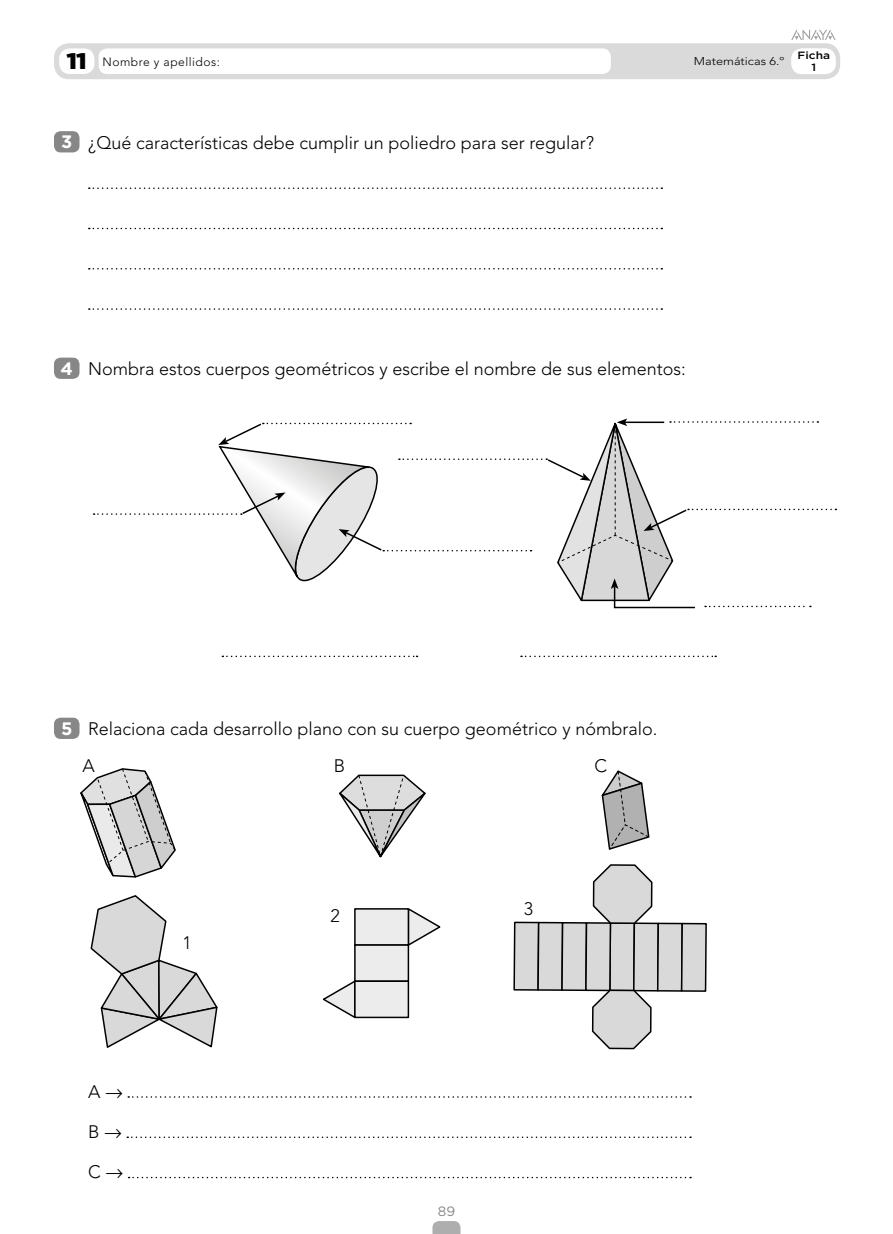
<style>
.page{position:relative;width:893px;height:1234px;background:#fff}
.page>*{position:absolute;margin:0;border:0;box-sizing:border-box;transform-origin:0 0}
.t1{font:300 18px "Avenir LT Std";color:#000}
.t2{font:13.5px "Gotham";color:#878787}
.t3{font:300 12px "Avenir LT Std";letter-spacing:.04em;color:#000}
.t4{font:300 11.25px "Avenir LT Std";color:#000;scale:1.13 1}
.t5{font:500 10.5px/12px "Gotham";color:#000;text-align:center;scale:1.13 1}
.s1{font-family:"Gotham";font-weight:900;font-size:22.5px}
.s2{font-family:"Gotham";font-weight:700;color:#fff}
.s3{font-family:"Anaya Math OT";font-weight:400}
</style>
<div class="page">
<div style="left:54px;top:43px;width:786px;height:36px;background:#dadada;border-radius:15px"></div>
<div style="left:99px;top:48px;width:512px;height:26px;background:#fff;border-radius:9px"></div>
<div style="left:59px;top:48px;width:35px;height:26px;background:#fff;border-radius:10px"></div>
<svg style="left:791px;top:30px;width:45px;height:10px"></svg>
<svg style="left:432px;top:1221px;width:28px;height:12px"></svg>
<div style="left:54px;top:131px;width:26px;height:21px;background:#878787;border-radius:7px"></div>
<svg style="left:89px;top:187px;width:573px;height:2px"></svg>
<svg style="left:89px;top:228px;width:573px;height:1px"></svg>
<svg style="left:89px;top:268px;width:573px;height:1px"></svg>
<svg style="left:89px;top:308px;width:573px;height:2px"></svg>
<div style="left:54px;top:357px;width:26px;height:22px;background:#878787;border-radius:7px"></div>
<svg style="left:222px;top:655px;width:196px;height:2px"></svg>
<svg style="left:521px;top:655px;width:195px;height:2px"></svg>
<div style="left:54px;top:717px;width:26px;height:21px;background:#878787;border-radius:7px"></div>
<svg style="left:128px;top:1096px;width:563px;height:1px"></svg>
<svg style="left:127px;top:1136px;width:564px;height:1px"></svg>
<svg style="left:129px;top:1176px;width:562px;height:1px"></svg>
<div style="left:791px;top:49px;width:45px;height:25px;background:#fff;border-radius:10px"></div>
<svg style="left:94px;top:418px;width:742px;height:191px"></svg>
<svg style="left:339px;top:774px;width:87px;height:84px"></svg>
<svg style="left:513px;top:864px;width:194px;height:186px"></svg>
<svg style="left:80px;top:768px;width:138px;height:280px"></svg>
<svg style="left:409px;top:908px;width:32px;height:38px"></svg>
<svg style="left:322px;top:981px;width:35px;height:38px"></svg>
<div style="left:355px;top:908px;width:53px;height:36px;background:#ececec"></div>
<div style="left:354px;top:907px;width:55px;height:38px;border:2px solid #000"></div>
<div style="left:355px;top:944px;width:53px;height:37px;background:#ececec"></div>
<div style="left:354px;top:944px;width:55px;height:37px;border:2px solid #000"></div>
<div style="left:355px;top:981px;width:53px;height:36px;background:#ececec"></div>
<div style="left:354px;top:980px;width:55px;height:37px;border:2px solid #000"></div>
<svg style="left:601px;top:770px;width:49px;height:80px"></svg>
<p class="t3" style="left:66px;top:55px;width:155px"><span class="s1">11</span> Nombre y apellidos:</p>
<p class="t4" style="left:694px;top:55px;width:82px">Matemáticas 6.º</p>
<p class="t5" style="left:798px;top:49px;width:30px">Ficha<br>1</p>
<p class="t1" style="left:61px;top:132px;width:534px"><span class="s2">3</span> ¿Qué características debe cumplir un poliedro para ser regular?</p>
<p class="t1" style="left:61px;top:358px;width:627px"><span class="s2">4</span> Nombra estos cuerpos geométricos y escribe el nombre de sus elementos:</p>
<p class="t1" style="left:61px;top:718px;width:598px"><span class="s2">5</span> Relaciona cada desarrollo plano con su cuerpo geométrico y nómbralo.</p>
<p class="t1" style="left:82px;top:754px;width:14px">A</p>
<p class="t1" style="left:88px;top:1080px;width:36px">A <span class="s3">8</span></p>
<p class="t1" style="left:88px;top:1120px;width:35px">B <span class="s3">8</span></p>
<p class="t1" style="left:88px;top:1161px;width:37px">C <span class="s3">8</span></p>
<p class="t1" style="left:183px;top:932px;width:11px">1</p>
<p class="t1" style="left:334px;top:754px;width:13px">B</p>
<p class="t1" style="left:594px;top:754px;width:14px">C</p>
<p class="t1" style="left:330px;top:905px;width:11px">2</p>
<p class="t1" style="left:524px;top:898px;width:11px">3</p>
<p class="t2" style="left:438px;top:1202px;width:19px">89</p>
</div>
